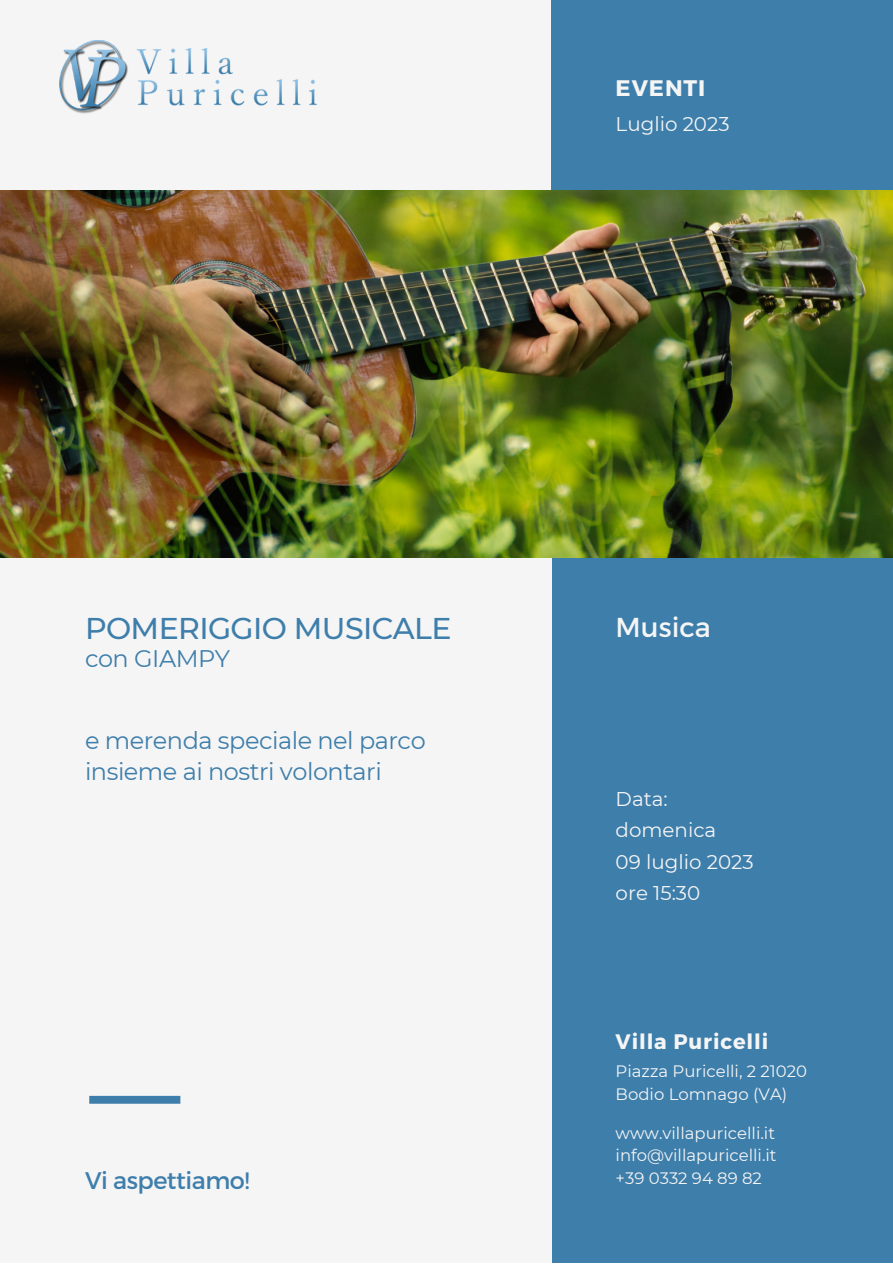
<style>
.page{position:relative;width:893px;height:1264px;background:#fff}
.page>*{position:absolute;margin:0;border:0;box-sizing:border-box;transform-origin:0 0}
.t1{font:500 30px "Montserrat";letter-spacing:-.02em;color:#3e7eab}
.t2{font:27.3px "Montserrat";color:#f5f5f5}
.t3{font:24px/30.3px "Montserrat";letter-spacing:-.02em;color:#3e7eab}
.t4{font:700 22.5px "Montserrat";letter-spacing:.04em;color:#f5f5f5}
.t5{font:700 21px "Montserrat";letter-spacing:.04em;color:#f5f5f5}
.t6{font:19.8px "Montserrat";color:#f5f5f5}
.t7{font:16.5px/22.5px "Montserrat";color:#f5f5f5}
</style>
<div class="page">
<div style="left:0;top:0;width:892px;height:1262px;background:#f5f5f5"></div>
<div style="left:551px;top:557px;width:341px;height:705px;background:#3e7eab"></div>
<div style="left:551px;top:0;width:341px;height:190px;background:#3e7eab"></div>
<img style="left:0;top:190px;width:892px;height:367px">
<img style="left:60px;top:40px;width:256px;height:73px">
<div style="left:89px;top:1095px;width:91px;height:8px;background:#3e7eab"></div>
<p class="t4" style="left:615px;top:73px;width:91px">EVENTI</p>
<p class="t6" style="left:615px;top:111px;width:115px">Luglio 2023</p>
<p class="t1" style="left:85px;top:609px;width:368px">POMERIGGIO MUSICALE</p>
<p class="t3" style="left:85px;top:643px;width:147px">con GIAMPY</p>
<p class="t3" style="left:85px;top:725px;width:342px">e merenda speciale nel parco insieme ai nostri volontari</p>
<p class="t3" style="left:85px;top:1164px;width:166px">Vi aspettiamo!</p>
<p class="t2" style="left:615px;top:609px;width:97px">Musica</p>
<p class="t6" style="left:615px;top:786px;width:54px">Data:</p>
<p class="t6" style="left:615px;top:817px;width:102px">domenica</p>
<p class="t6" style="left:615px;top:849px;width:139px">09 luglio 2023</p>
<p class="t6" style="left:615px;top:880px;width:86px">ore 15:30</p>
<p class="t5" style="left:615px;top:1027px;width:154px">Villa Puricelli</p>
<p class="t7" style="left:615px;top:1060px;width:193px">Piazza Puricelli, 2 21020<br>Bodio Lomnago (VA)</p>
<p class="t7" style="left:615px;top:1121px;width:161px">www.villapuricelli.it</p>
<p class="t7" style="left:615px;top:1144px;width:162px">info@villapuricelli.it</p>
<p class="t7" style="left:615px;top:1166px;width:148px">+39 0332 94 89 82</p>
</div>
